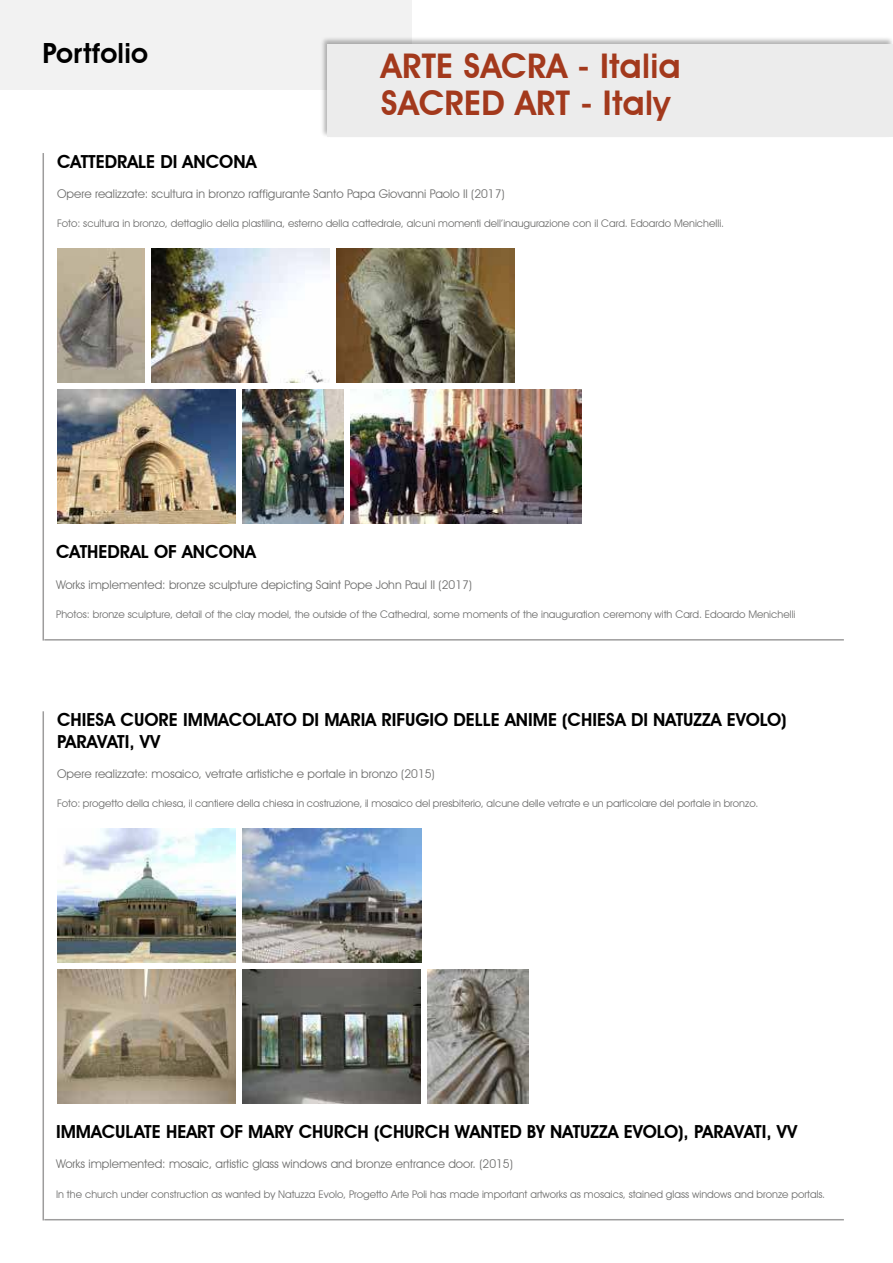
<style>
.page{position:relative;width:893px;height:1263px;background:#fff}
.page>*{position:absolute;margin:0;border:0;box-sizing:border-box;transform-origin:0 0}
.t1{font:600 34.05px "Avant Garde IT Cby BT";letter-spacing:.01em;color:#a3391c}
.t2{font:600 27.75px "Avant Garde IT Cby BT";letter-spacing:.01em;color:#000}
.t3{font:600 18px/21.6px "Avant Garde IT Cby BT";color:#000}
.t4{font:12px "Avant Garde IT Cby BT";color:#6f6f6e}
.t5{font:10.5px "Avant Garde IT Cby BT";color:#6f6f6e}
</style>
<div class="page">
<div style="left:0;top:0;width:412px;height:90px;background:#f2f2f2"></div>
<div style="left:320px;top:36px;width:573px;height:102px;background:#000;opacity:.3"></div>
<div style="left:327px;top:44px;width:566px;height:92px;background:#ececec"></div>
<hr style="left:43px;top:711px;width:1px;height:509px;background:#9d9c9c">
<hr style="left:44px;top:1219px;width:800px;height:1px;background:#9d9c9c">
<img style="left:57px;top:828px;width:179px;height:134px">
<img style="left:243px;top:828px;width:178px;height:134px">
<img style="left:57px;top:969px;width:179px;height:134px">
<img style="left:242px;top:969px;width:179px;height:134px">
<img style="left:428px;top:969px;width:100px;height:134px">
<hr style="left:43px;top:153px;width:1px;height:488px;background:#9d9c9c">
<hr style="left:44px;top:639px;width:800px;height:2px;background:#9d9c9c">
<img style="left:57px;top:249px;width:87px;height:134px">
<img style="left:151px;top:249px;width:179px;height:134px">
<img style="left:57px;top:389px;width:179px;height:134px">
<img style="left:242px;top:389px;width:101px;height:134px">
<img style="left:350px;top:389px;width:232px;height:134px">
<img style="left:336px;top:249px;width:179px;height:133px">
<h2 class="t2" style="left:43px;top:41px;width:107px">Portfolio</h2>
<h1 class="t1" style="left:381px;top:52px;width:301px">ARTE SACRA - Italia</h1>
<h1 class="t1" style="left:381px;top:89px;width:291px">SACRED ART - Italy</h1>
<h3 class="t3" style="left:57px;top:152px;width:201px">CATTEDRALE DI ANCONA</h3>
<p class="t4" style="left:57px;top:189px;width:449px">Opere realizzate: scultura in bronzo raffigurante Santo Papa Giovanni Paolo II (2017)</p>
<p class="t5" style="left:57px;top:219px;width:668px">Foto: scultura in bronzo, dettaglio della plastilina, esterno della cattedrale, alcuni momenti dell’inaugurazione con il Card. Edoardo Menichelli.</p>
<h3 class="t3" style="left:56px;top:542px;width:201px">CATHEDRAL OF ANCONA</h3>
<p class="t4" style="left:56px;top:579px;width:418px">Works implemented: bronze sculpture depicting Saint Pope John Paul II (2017)</p>
<p class="t5" style="left:56px;top:610px;width:741px">Photos: bronze sculpture, detail of the clay model, the outside of the Cathedral, some moments of the inauguration ceremony with Card. Edoardo Menichelli</p>
<h3 class="t3" style="left:57px;top:710px;width:731px">CHIESA CUORE IMMACOLATO DI MARIA RIFUGIO DELLE ANIME (CHIESA DI NATUZZA EVOLO)<br>PARAVATI, VV</h3>
<p class="t4" style="left:57px;top:769px;width:379px">Opere realizzate: mosaico, vetrate artistiche e portale in bronzo (2015)</p>
<p class="t5" style="left:57px;top:799px;width:703px">Foto: progetto della chiesa, il cantiere della chiesa in costruzione, il mosaico del presbiterio, alcune delle vetrate e un particolare del portale in bronzo.</p>
<h3 class="t3" style="left:56px;top:1122px;width:743px">IMMACULATE HEART OF MARY CHURCH (CHURCH WANTED BY NATUZZA EVOLO), PARAVATI, VV</h3>
<p class="t4" style="left:56px;top:1159px;width:458px">Works implemented: mosaic, artistic glass windows and bronze entrance door. (2015)</p>
<p class="t5" style="left:56px;top:1189px;width:771px">In the church under construction as wanted by Natuzza Evolo, Progetto Arte Poli has made important artworks as mosaics, stained glass windows and bronze portals.</p>
</div>
